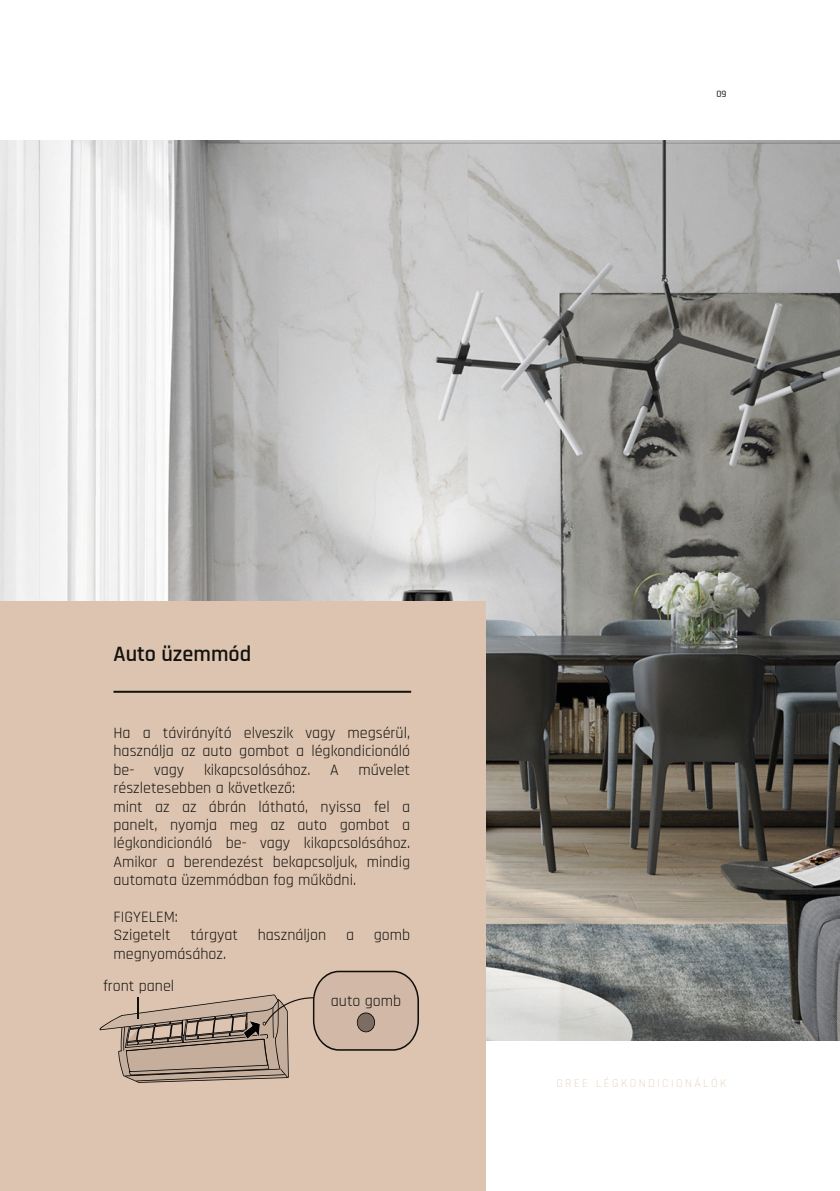
<style>
.page{position:relative;width:840px;height:1191px;background:#fff}
.page>*{position:absolute;margin:0;border:0;box-sizing:border-box;transform-origin:0 0}
.t1{font:600 22.2px "Rajdhani";color:#13120e}
.t2{font:16px/18.4px "Rajdhani";color:#13120e;text-align:justify}
.t3{font:300 12px "Rajdhani";letter-spacing:.2em;color:#ddc4b0}
.t4{font:500 9.8px "Rajdhani";color:#13120e}
</style>
<div class="page">
<img style="left:0;top:141px;width:839px;height:899px">
<div style="left:0;top:601px;width:485px;height:590px;background:#ddc4b0"></div>
<hr style="left:113px;top:691px;width:298px;height:2px;background:#13120e">
<svg style="left:100px;top:970px;width:319px;height:112px"></svg>
<p class="t4" style="left:716px;top:88px;width:12px">09</p>
<p class="t1" style="left:113px;top:640px;width:139px">Auto üzemmód</p>
<p class="t2" style="left:113px;top:724px;width:298px">Ha a távirányító elveszik vagy megsérül, használja az auto gombot a légkondicionáló be- vagy kikapcsolásához. A művelet részletesebben a következő:</p>
<p class="t2" style="left:113px;top:798px;width:298px">mint az az ábrán látható, nyissa fel a panelt, nyomja meg az auto gombot a légkondicionáló be- vagy kikapcsolásához.<br>Amikor a berendezést bekapcsoljuk, mindig automata üzemmódban fog működni.</p>
<p class="t2" style="left:113px;top:908px;width:66px">FIGYELEM:</p>
<p class="t2" style="left:113px;top:926px;width:298px">Szigetelt tárgyat használjon a gomb megnyomásához.</p>
<p class="t2" style="left:103px;top:977px;width:73px">front panel</p>
<p class="t2" style="left:331px;top:992px;width:72px">auto gomb</p>
<p class="t3" style="left:556px;top:1076px;width:171px">GREE LÉGKONDICIONÁLÓK</p>
</div>
